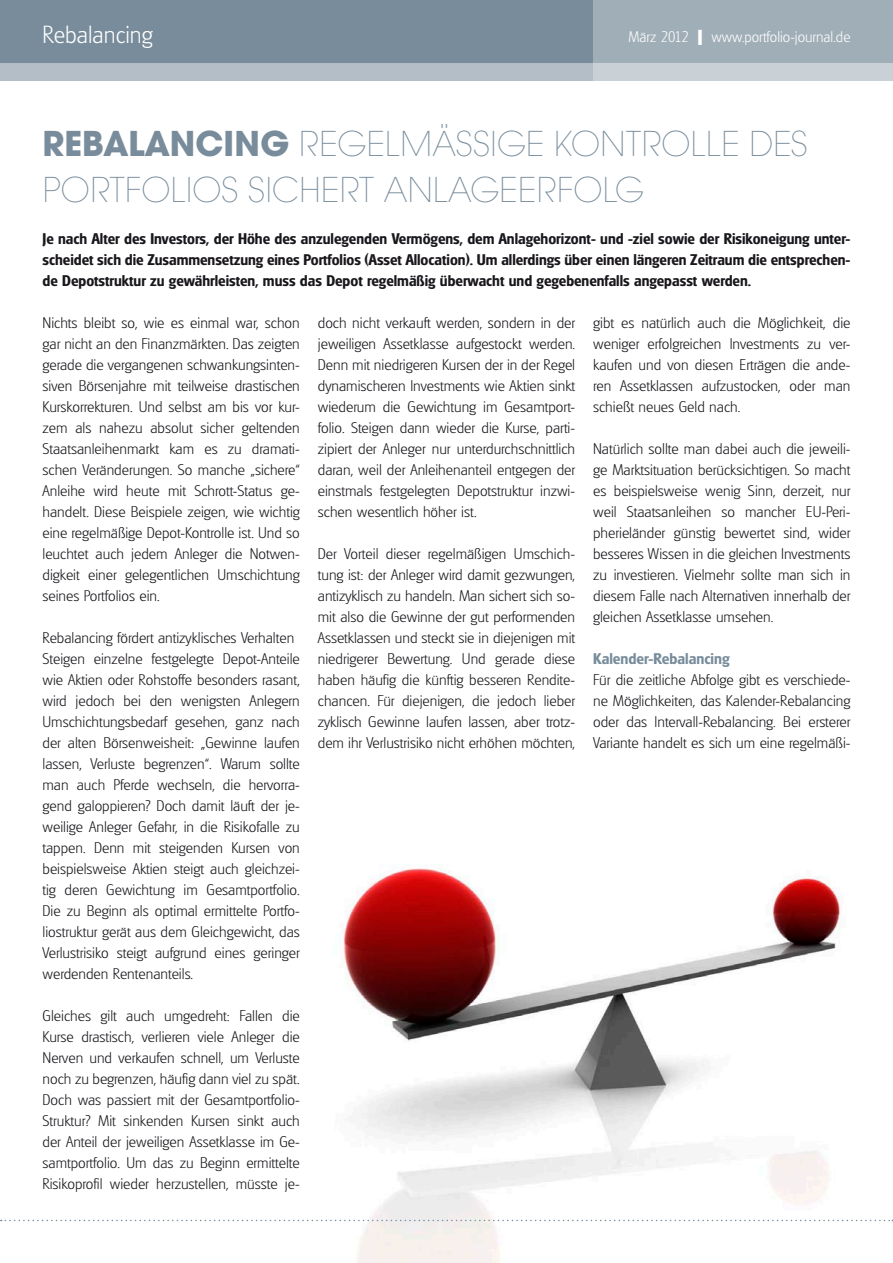
<style>
.page{position:relative;width:893px;height:1263px;background:#fff}
.page>*{position:absolute;margin:0;border:0;box-sizing:border-box;transform-origin:0 0}
.t1{font:200 37.5px/46.8px "Avignon";color:#788c9b}
.t2{font:200 24px "Glasgow Serial";color:#fff}
.t3{font:200 15px/21px "Glasgow Serial";color:#1a171c;text-align:justify}
.t4{font:700 15px/21px "Glasgow Serial";color:#1a171c;text-align:justify}
.t5{font:200 15px "Glasgow Serial";color:#fff}
.t6{font:700 15px "Glasgow Serial";color:#788c9b}
.s1{font-weight:700;font-size:21px}
.s2{font-weight:700}
</style>
<div class="page">
<div style="left:0;top:0;width:893px;height:81px;background:#788c9b"></div>
<div style="left:0;top:64px;width:893px;height:17px;background:#b3bec6"></div>
<svg style="left:593px;top:0;width:300px;height:81px;background:#a9b5be"></svg>
<img style="left:312px;top:864px;width:581px;height:399px">
<svg style="left:1px;top:1220px;width:892px;height:1px"></svg>
<h2 class="t2" style="left:43px;top:20px;width:112px">Rebalancing</h2>
<p class="t5" style="left:629px;top:27px;width:223px">März 2012 <span class="s1">I</span> www.portfolio-journal.de</p>
<h1 class="t1" style="left:43px;top:120px;width:764px"><span class="s2">REBALANCING</span> REGELMÄSSIGE KONTROLLE DES<br>PORTFOLIOS SICHERT ANLAGEERFOLG</h1>
<p class="t4" style="left:43px;top:228px;width:809px">Je nach Alter des Investors, der Höhe des anzulegenden Vermögens, dem Anlagehorizont- und -ziel sowie der Risikoneigung unter&shy;scheidet sich die Zusammensetzung eines Portfolios (Asset Allocation). Um allerdings über einen längeren Zeitraum die entsprechen&shy;de Depotstruktur zu gewährleisten, muss das Depot regelmäßig überwacht und gegebenenfalls angepasst werden.</p>
<p class="t3" style="left:43px;top:312px;width:259px">Nichts bleibt so, wie es einmal war, schon gar nicht an den Finanzmärkten. Das zeigten gerade die vergangenen schwankungsinten&shy;siven Börsenjahre mit teilweise drastischen Kurskorrekturen. Und selbst am bis vor kur&shy;zem als nahezu absolut sicher geltenden Staatsanleihenmarkt kam es zu dramati&shy;schen Veränderungen. So manche „sichere“ Anleihe wird heute mit Schrott-Status ge&shy;handelt. Diese Beispiele zeigen, wie wichtig eine regelmäßige Depot-Kontrolle ist. Und so leuchtet auch jedem Anleger die Notwen&shy;digkeit einer gelegentlichen Umschichtung seines Portfolios ein.</p>
<p class="t3" style="left:43px;top:627px;width:259px;text-align:left">Rebalancing fördert antizyklisches Verhalten Steigen einzelne festgelegte Depot-Anteile wie Aktien oder Rohstoffe besonders rasant, wird jedoch bei den wenigsten Anlegern Umschichtungsbedarf gesehen, ganz nach der alten Börsenweisheit: „Gewinne laufen lassen, Verluste begrenzen“. Warum sollte man auch Pferde wechseln, die hervorra&shy;gend galoppieren? Doch damit läuft der je&shy;weilige Anleger Gefahr, in die Risikofalle zu tappen. Denn mit steigenden Kursen von beispielsweise Aktien steigt auch gleichzei&shy;tig deren Gewichtung im Gesamtportfolio.<br>Die zu Beginn als optimal ermittelte Portfo&shy;liostruktur gerät aus dem Gleichgewicht, das Verlustrisiko steigt aufgrund eines geringer werdenden Rentenanteils.</p>
<p class="t3" style="left:43px;top:1005px;width:259px">Gleiches gilt auch umgedreht: Fallen die Kurse drastisch, verlieren viele Anleger die Nerven und verkaufen schnell, um Verluste noch zu begrenzen, häufig dann viel zu spät.<br>Doch was passiert mit der Gesamtportfolio-Struktur? Mit sinkenden Kursen sinkt auch der Anteil der jeweiligen Assetklasse im Ge&shy;samtportfolio. Um das zu Beginn ermittelte Risikoprofil wieder herzustellen, müsste je-</p>
<p class="t3" style="left:318px;top:312px;width:259px">doch nicht verkauft werden, sondern in der jeweiligen Assetklasse aufgestockt werden.<br>Denn mit niedrigeren Kursen der in der Regel dynamischeren Investments wie Aktien sinkt wiederum die Gewichtung im Gesamtport&shy;folio. Steigen dann wieder die Kurse, parti&shy;zipiert der Anleger nur unterdurchschnittlich daran, weil der Anleihenanteil entgegen der einstmals festgelegten Depotstruktur inzwi&shy;schen wesentlich höher ist.</p>
<p class="t3" style="left:318px;top:543px;width:259px">Der Vorteil dieser regelmäßigen Umschich&shy;tung ist: der Anleger wird damit gezwungen, antizyklisch zu handeln. Man sichert sich so&shy;mit also die Gewinne der gut performenden Assetklassen und steckt sie in diejenigen mit niedrigerer Bewertung. Und gerade diese haben häufig die künftig besseren Rendite&shy;chancen. Für diejenigen, die jedoch lieber zyklisch Gewinne laufen lassen, aber trotz&shy;dem ihr Verlustrisiko nicht erhöhen möchten,</p>
<p class="t3" style="left:593px;top:312px;width:259px">gibt es natürlich auch die Möglichkeit, die weniger erfolgreichen Investments zu ver&shy;kaufen und von diesen Erträgen die ande&shy;ren Assetklassen aufzustocken, oder man schießt neues Geld nach.</p>
<p class="t3" style="left:593px;top:438px;width:259px">Natürlich sollte man dabei auch die jeweili&shy;ge Marktsituation berücksichtigen. So macht es beispielsweise wenig Sinn, derzeit, nur weil Staatsanleihen so mancher EU-Peri&shy;pherieländer günstig bewertet sind, wider besseres Wissen in die gleichen Investments zu investieren. Vielmehr sollte man sich in diesem Falle nach Alternativen innerhalb der gleichen Assetklasse umsehen.</p>
<p class="t6" style="left:593px;top:649px;width:138px">Kalender-Rebalancing</p>
<p class="t3" style="left:593px;top:669px;width:259px">Für die zeitliche Abfolge gibt es verschiede&shy;ne Möglichkeiten, das Kalender-Rebalancing oder das Intervall-Rebalancing. Bei ersterer Variante handelt es sich um eine regelmäßi-</p>
</div>
